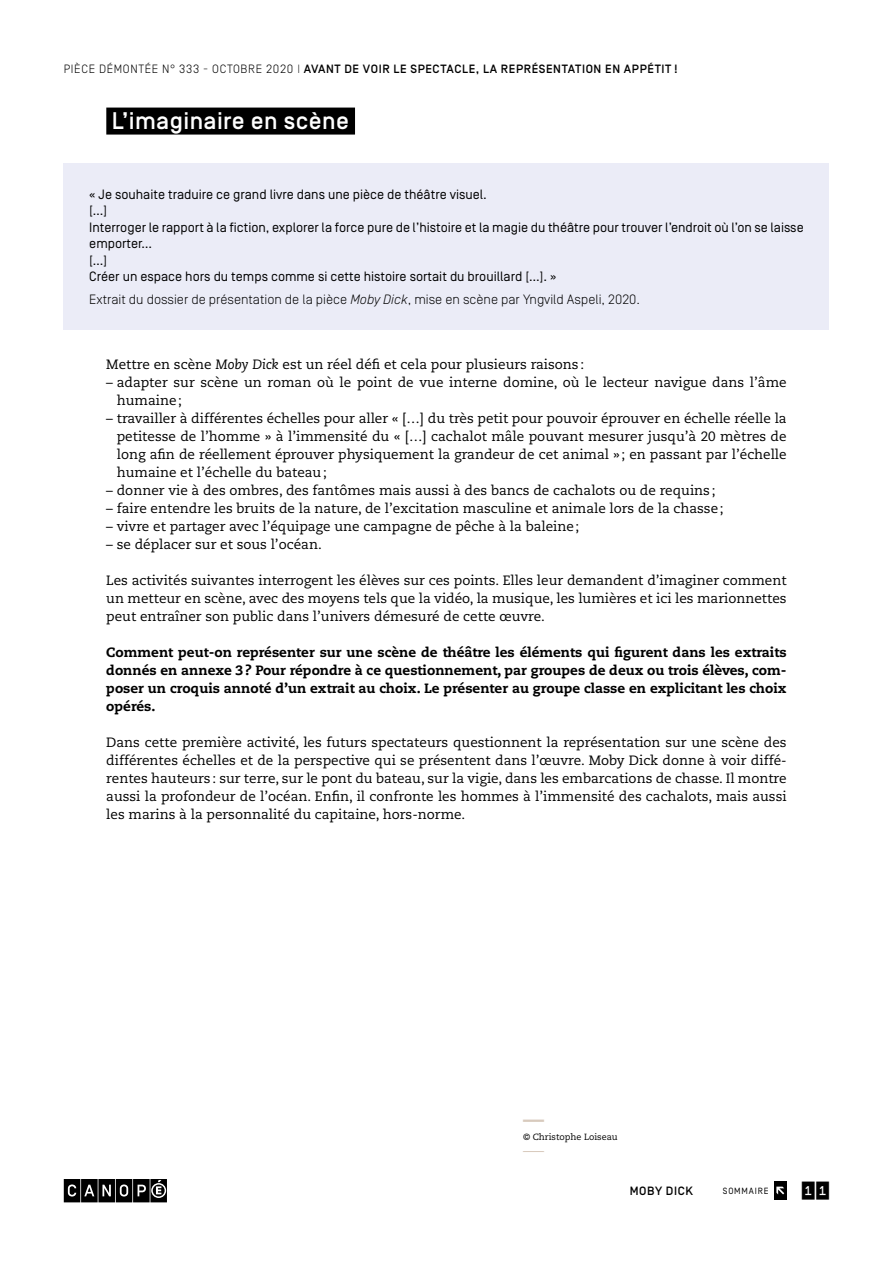
<style>
.page{position:relative;width:893px;height:1263px;background:#fff}
.page>*{position:absolute;margin:0;border:0;box-sizing:border-box;transform-origin:0 0}
.t1{font:500 24px "Simplon BP";letter-spacing:.02em;color:#fff}
.t2{font:800 21px "Caecilia LT Std";color:#d8cabd;scale:2 1}
.t3{font:300 21px "Caecilia LT Std";color:#d8cabd;scale:2 1}
.t4{font:500 18px "Simplon CNDP";color:#000}
.t5{font:13.5px/18px "Caecilia LT Std";color:#000;text-align:justify}
.t6{font:13.5px/16.5px "Simplon BP Regular";color:#000}
.t7{font:800 13.5px/18px "Caecilia LT Std";color:#000;text-align:justify}
.t8{font:300 13.5px "Simplon BP";color:#000}
.t9{font:500 12px "Simplon BP";letter-spacing:.05em;color:#000}
.t10{font:9px "Caecilia LT Std";color:#000}
.t11{font:9px "Simplon BP Regular";letter-spacing:.09em;color:#000}
.s1{font-weight:300}
.s2{font-style:italic}
</style>
<div class="page">
<svg style="left:64px;top:1179px;width:103px;height:23px;background:#2f2f2f"></svg>
<div style="left:774px;top:1181px;width:13px;height:18px;background:#000"></div>
<svg style="left:776px;top:1186px;width:8px;height:8px"></svg>
<div style="left:106px;top:108px;width:249px;height:27px;background:#000"></div>
<div style="left:64px;top:163px;width:765px;height:167px;background:#ebecf7"></div>
<p class="t9" style="left:64px;top:62px;width:615px"><span class="s1">PIÈCE DÉMONTÉE N° 333 - Octo bre 2020 |</span> AVANT DE VOIR LE SPECTACLE, LA REPRÉSENTATION EN APPÉTIT !</p>
<h1 class="t1" style="left:112px;top:106px;width:238px">L’IMAGINAIRE EN SCÈNE</h1>
<p class="t6" style="left:89px;top:186px;width:716px">« Je souhaite traduire ce grand livre dans une pièce de théâtre visuel.<br>[…]<br>Interroger le rapport à la fiction, explorer la force pure de l’histoire et la magie du théâtre pour trouver l’endroit où l’on se laisse emporter…<br>[…]<br>Créer un espace hors du temps comme si cette histoire sortait du brouillard […]. »</p>
<p class="t8" style="left:89px;top:292px;width:552px">Extrait du dossier de présentation de la pièce <span class="s2">Moby Dick</span>, mise en scène par Yngvild Aspeli, 2020.</p>
<p class="t5" style="left:106px;top:356px;width:479px">Mettre en scène <span class="s2">Moby Dick</span> est un réel défi et cela pour plusieurs raisons :</p>
<p class="t5" style="left:117px;top:374px;width:671px;text-indent:-11px">– adapter sur scène un roman où le point de vue interne domine, où le lecteur navigue dans l’âme humaine;</p>
<p class="t5" style="left:117px;top:410px;width:671px;text-indent:-11px">– travailler à différentes échelles pour aller « […] du très petit pour pouvoir éprouver en échelle réelle la petitesse de l’homme » à l’immensité du « […] cachalot mâle pouvant mesurer jusqu’à 20 mètres de long afin de réellement éprouver physiquement la grandeur de cet animal »; en passant par l’échelle humaine et l’échelle du bateau;</p>
<p class="t5" style="left:106px;top:482px;width:611px">– donner vie à des ombres, des fantômes mais aussi à des bancs de cachalots ou de requins ;</p>
<p class="t5" style="left:106px;top:500px;width:619px">– faire entendre les bruits de la nature, de l’excitation masculine et animale lors de la chasse;</p>
<p class="t5" style="left:106px;top:518px;width:475px">– vivre et partager avec l’équipage une campagne de pêche à la baleine;</p>
<p class="t5" style="left:106px;top:536px;width:217px">– se déplacer sur et sous l’océan.</p>
<p class="t5" style="left:106px;top:572px;width:682px">Les activités suivantes interrogent les élèves sur ces points. Elles leur demandent d’imaginer comment un metteur en scène, avec des moyens tels que la vidéo, la musique, les lumières et ici les marionnettes peut entraîner son public dans l’univers démesuré de cette œuvre.</p>
<p class="t7" style="left:106px;top:643px;width:682px">Comment peut-on représenter sur une scène de théâtre les éléments qui figurent dans les extraits donnés en annexe 3? Pour répondre à ce questionnement, par groupes de deux ou trois élèves, com&shy;poser un croquis annoté d’un extrait au choix. Le présenter au groupe classe en explicitant les choix opérés.</p>
<p class="t5" style="left:106px;top:734px;width:682px">Dans cette première activité, les futurs spectateurs questionnent la représentation sur une scène des différentes échelles et de la perspective qui se présentent dans l’œuvre. Moby Dick donne à voir diffé&shy;rentes hauteurs: sur terre, sur le pont du bateau, sur la vigie, dans les embarcations de chasse. Il montre aussi la profondeur de l’océan. Enfin, il confronte les hommes à l’immensité des cachalots, mais aussi les marins à la personnalité du capitaine, hors-norme.</p>
<h2 class="t2" style="left:523px;top:1107px;width:12px">–</h2>
<p class="t10" style="left:523px;top:1132px;width:96px">© Christophe Loiseau</p>
<h2 class="t3" style="left:523px;top:1137px;width:12px">–</h2>
<p class="t9" style="left:630px;top:1184px;width:65px">MOBY DICK</p>
<h3 class="t4" style="left:802px;top:1181px;width:29px">11</h3>
<p class="t11" style="left:723px;top:1186px;width:47px">SOMMAIRE</p>
</div>
